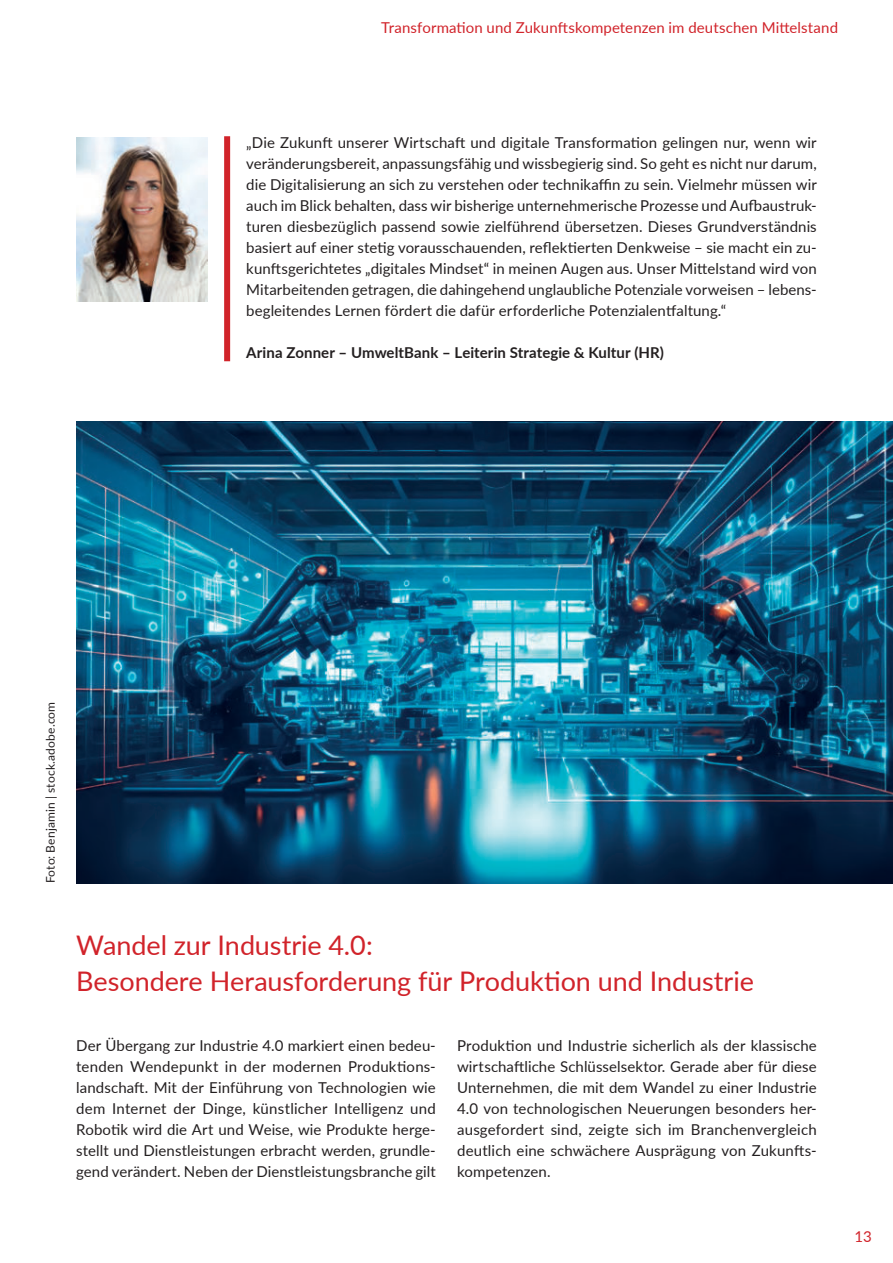
<style>
.page{position:relative;width:893px;height:1263px;background:#fff}
.page>*{position:absolute;margin:0;border:0;box-sizing:border-box;transform-origin:0 0}
.t1{font:27px/36px "Lato";letter-spacing:-.005em;color:#d1232a}
.t2{font:15px/21px "Lato";letter-spacing:.005em;color:#231f20;text-align:justify}
.t3{font:15px "Lato";letter-spacing:.005em;color:#d1232a}
.t4{font:700 15px "Lato";letter-spacing:.005em;color:#231f20}
.t5{font:12px "Lato";letter-spacing:.015em;color:#231f20}
</style>
<div class="page">
<div style="left:224px;top:136px;width:6px;height:225px;background:#d1232a"></div>
<img style="left:76px;top:138px;width:131px;height:163px">
<img style="left:76px;top:421px;width:817px;height:462px">
<p class="t3" style="left:381px;top:17px;width:459px">Transformation und Zukunftskompetenzen im deutschen Mittelstand</p>
<p class="t2" style="left:246px;top:132px;width:572px">„Die Zukunft unserer Wirtschaft und digitale Transformation gelingen nur, wenn wir veränderungsbereit, anpassungsfähig und wissbegierig sind. So geht es nicht nur darum, die Digitalisierung an sich zu verstehen oder technikaffin zu sein. Vielmehr müssen wir auch im Blick behalten, dass wir bisherige unternehmerische Prozesse und Aufbaustruk&shy;turen diesbezüglich passend sowie zielführend übersetzen. Dieses Grundverständnis basiert auf einer stetig vorausschauenden, reflektierten Denkweise – sie macht ein zu&shy;kunftsgerichtetes „digitales Mindset“ in meinen Augen aus. Unser Mittelstand wird von Mitarbeitenden getragen, die dahingehend unglaubliche Potenziale vorweisen – lebens&shy;begleitendes Lernen fördert die dafür erforderliche Potenzialentfaltung.“</p>
<p class="t4" style="left:246px;top:342px;width:419px">Arina Zonner – UmweltBank – Leiterin Strategie &amp; Kultur (HR)</p>
<p class="t5" style="left:42px;top:883px;width:183px;rotate:-90deg">Foto: Benjamin | stock.adobe.com</p>
<h1 class="t1" style="left:76px;top:926px;width:679px">Wandel zur Industrie 4.0:<br>Besondere Herausforderung für Produktion und Industrie</h1>
<p class="t2" style="left:76px;top:1035px;width:361px">Der Übergang zur Industrie 4.0 markiert einen bedeu&shy;tenden Wendepunkt in der modernen Produktions&shy;landschaft. Mit der Einführung von Technologien wie dem Internet der Dinge, künstlicher Intelligenz und Robotik wird die Art und Weise, wie Produkte herge&shy;stellt und Dienstleistungen erbracht werden, grundle&shy;gend verändert. Neben der Dienstleistungsbranche gilt</p>
<p class="t2" style="left:457px;top:1035px;width:361px">Produktion und Industrie sicherlich als der klassische wirtschaftliche Schlüsselsektor. Gerade aber für diese Unternehmen, die mit dem Wandel zu einer Industrie 4.0 von technologischen Neuerungen besonders her&shy;ausgefordert sind, zeigte sich im Branchenvergleich deutlich eine schwächere Ausprägung von Zukunfts&shy;kompetenzen.</p>
<p class="t3" style="left:854px;top:1225px;width:19px">13</p>
</div>
